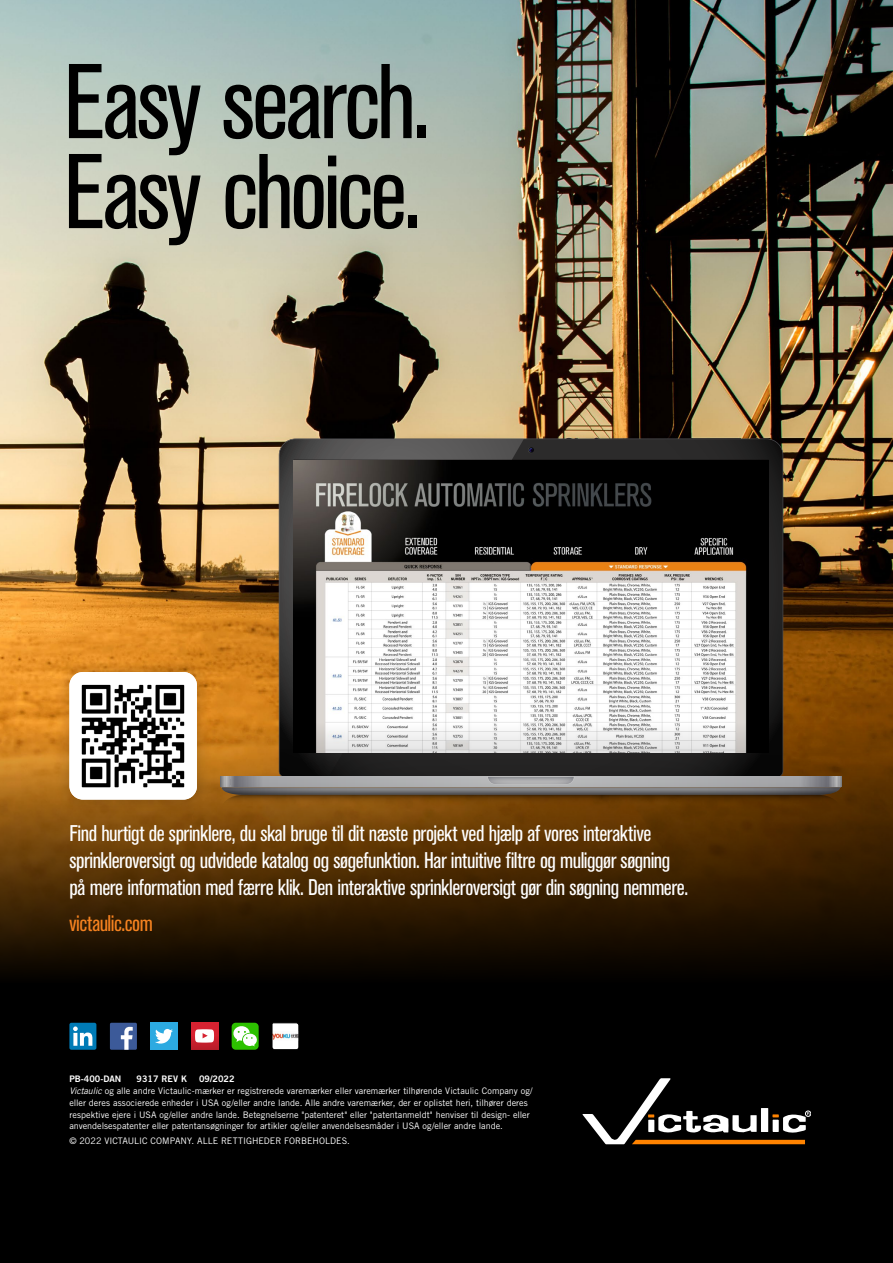
<style>
.page{position:relative;width:893px;height:1263px;background:#fff}
.page>*{position:absolute;margin:0;border:0;box-sizing:border-box;transform-origin:0 0}
.t1{font:condensed 105px/90px "Akzidenz Grotesk BE";letter-spacing:-.03em;color:#000}
.t2{font:condensed 22.5px/27px "Akzidenz Grotesk BE";letter-spacing:-.02em;color:#fff}
.t3{font:condensed 22.5px "Akzidenz Grotesk BE";letter-spacing:-.025em;color:#f58220}
.t4{font:9px/11.9px "Trade Gothic LT Std";color:#fff}
.t5{font:9px "Trade Gothic LT Std Bd 2";color:#fff}
.s1{font-style:italic}
</style>
<div class="page">
<div style="left:0;top:983px;width:893px;height:280px;background:#000"></div>
<svg style="left:582px;top:1078px;width:229px;height:66px"></svg>
<div style="left:150px;top:1023px;width:27px;height:27px;background:#2caae1"></div>
<svg style="left:155px;top:1029px;width:18px;height:14px"></svg>
<div style="left:110px;top:1023px;width:27px;height:27px;background:#3c5a99"></div>
<svg style="left:121px;top:1027px;width:12px;height:23px"></svg>
<svg style="left:191px;top:1023px;width:27px;height:27px"></svg>
<svg style="left:195px;top:1029px;width:19px;height:13px"></svg>
<div style="left:69px;top:1023px;width:27px;height:27px;background:#007bb6;border-radius:2px"></div>
<svg style="left:73px;top:1026px;width:24px;height:20px"></svg>
<div style="left:232px;top:1023px;width:27px;height:27px;background:#2dc100;border-radius:4px"></div>
<svg style="left:233px;top:1026px;width:24px;height:20px"></svg>
<svg style="left:272px;top:1023px;width:27px;height:27px"></svg>
<img style="left:0;top:0;width:893px;height:721px">
<svg style="left:279px;top:438px;width:504px;height:283px;background:#272625"></svg>
<svg style="left:528px;top:447px;width:6px;height:6px"></svg>
<svg style="left:279px;top:439px;width:245px;height:282px;background:#4a4948"></svg>
<img style="left:294px;top:460px;width:474px;height:261px">
<svg style="left:0;top:721px;width:893px;height:262px;background:#50371a"></svg>
<div style="left:54px;top:657px;width:158px;height:158px;background:#000;opacity:.2"></div>
<img style="left:69px;top:672px;width:128px;height:127px">
<h1 class="t1" style="left:64px;top:59px;width:368px">Easy search.<br>Easy choice.</h1>
<p class="t2" style="left:69px;top:821px;width:620px">Find hurtigt de sprinklere, du skal bruge til dit næste projekt ved hjælp af vores interaktive sprinkleroversigt og udvidede katalog og søgefunktion. Har intuitive filtre og muliggør søgning på mere information med færre klik. Den interaktive sprinkleroversigt gør din søgning nemmere.</p>
<h2 class="t3" style="left:69px;top:911px;width:85px">victaulic.com</h2>
<p class="t5" style="left:69px;top:1073px;width:53px">PB-400-DAN</p>
<p class="t5" style="left:136px;top:1073px;width:52px">9317 REV K</p>
<p class="t5" style="left:199px;top:1073px;width:37px">09/2022</p>
<p class="t4" style="left:69px;top:1085px;width:465px"><span class="s1">Victaulic</span> og alle andre Victaulic-mærker er registrerede varemærker eller varemærker tilhørende Victaulic Company og/ eller deres associerede enheder i USA og/eller andre lande. Alle andre varemærker, der er oplistet heri, tilhører deres respektive ejere i USA og/eller andre lande. Betegnelserne "patenteret" eller "patentanmeldt" henviser til design- eller anvendelsespatenter eller patentansøgninger for artikler og/eller anvendelsesmåder i USA og/eller andre lande.</p>
<p class="t4" style="left:69px;top:1135px;width:282px">© 2022 VICTAULIC COMPANY. ALLE RETTIGHEDER FORBEHOLDES.</p>
</div>
